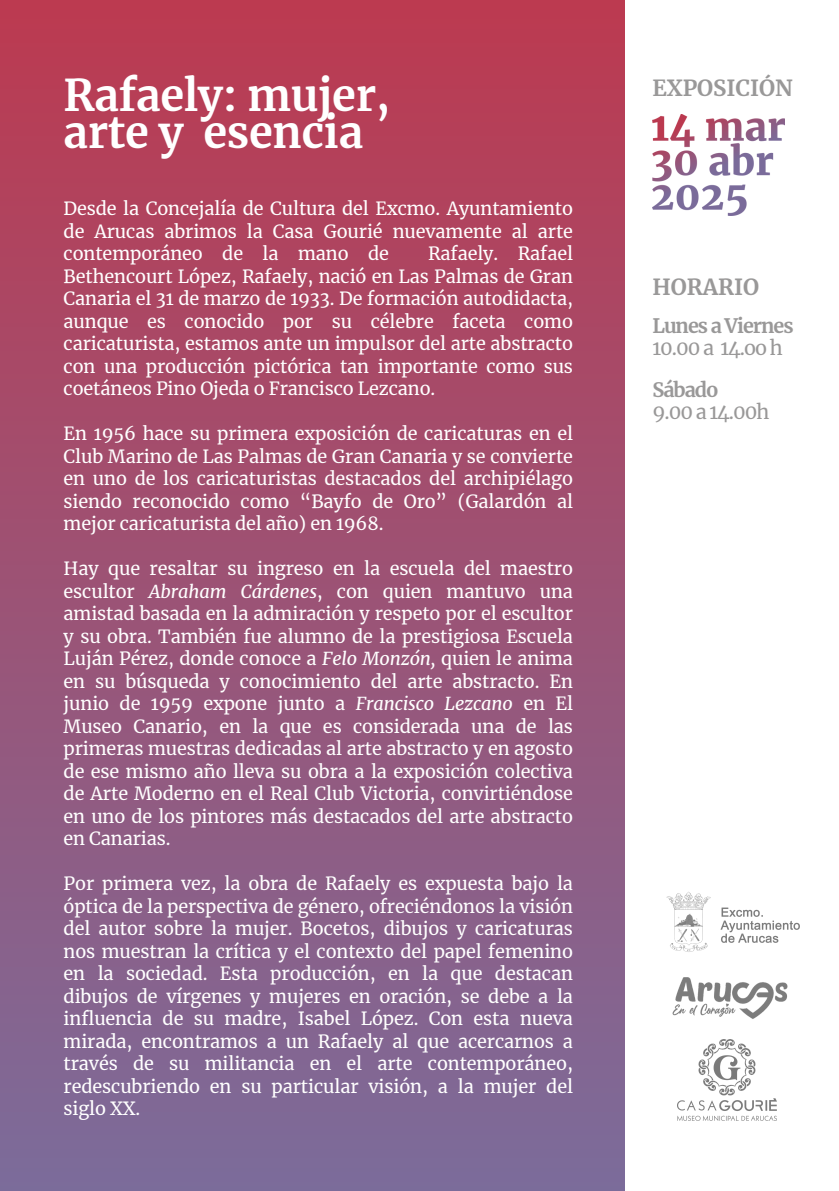
<style>
.page{position:relative;width:839px;height:1191px;background:#fff}
.page>*{position:absolute;margin:0;border:0;box-sizing:border-box;transform-origin:0 0}
.t1{font:700 43.2px/37.2px "Merriweather";letter-spacing:-.005em;color:#fff}
.t2{font:700 22px "Merriweather";color:#999898}
.t3{font:19.8px "Merriweather";letter-spacing:-.05em;color:#999898}
.t4{font:700 19.8px "Merriweather";letter-spacing:-.05em;color:#999898}
.t5{font:18px/22.4px "Merriweather";letter-spacing:-.005em;color:#fff;text-align:justify}
.s1{font-style:italic}
</style>
<div class="page">
<div style="left:0;top:0;width:838px;height:1191px;background:linear-gradient(to bottom,#bc3a50,#7b6c9b)"></div>
<div style="left:625px;top:0;width:213px;height:1191px;background:#fff"></div>
<img style="left:652px;top:115px;width:132px;height:101px">
<img style="left:672px;top:977px;width:116px;height:42px">
<img style="left:666px;top:892px;width:134px;height:60px">
<img style="left:677px;top:1040px;width:99px;height:81px">
<h1 class="t1" style="left:64px;top:77px;width:328px">Rafaely: mujer, arte y esencia</h1>
<p class="t5" style="left:64px;top:198px;width:511px">Desde la Concejalía de Cultura del Excmo. Ayuntamiento de Arucas abrimos la Casa Gourié nuevamente al arte contemporáneo de la mano de</p>
<p class="t5" style="left:64px;top:243px;width:511px;text-indent:364px">Rafaely. Rafael Bethencourt López, Rafaely, nació en Las Palmas de Gran Canaria el 31 de marzo de 1933. De formación autodidacta, aunque es conocido por su célebre faceta como caricaturista, estamos ante un impulsor del arte abstracto con una producción pictórica tan importante como sus coetáneos Pino Ojeda o Francisco Lezcano.</p>
<p class="t5" style="left:64px;top:423px;width:511px">En 1956 hace su primera exposición de caricaturas en el Club Marino de Las Palmas de Gran Canaria y se convierte en uno de los caricaturistas destacados del archipiélago siendo reconocido como “Bayfo de Oro” (Galardón al mejor caricaturista del año) en 1968.</p>
<p class="t5" style="left:64px;top:558px;width:511px">Hay que resaltar su ingreso en la escuela del maestro escultor <span class="s1">Abraham Cárdenes</span>, con quien mantuvo una amistad basada en la admiración y respeto por el escultor y su obra. También fue alumno de la prestigiosa Escuela Luján Pérez, donde conoce a <span class="s1">Felo Monzón,</span> quien le anima en su búsqueda y conocimiento del arte abstracto. En junio de 1959 expone junto a <span class="s1">Francisco Lezcano</span> en El Museo Canario, en la que es considerada una de las primeras muestras dedicadas al arte abstracto y en agosto de ese mismo año lleva su obra a la exposición colectiva de Arte Moderno en el Real Club Victoria, convirtiéndose en uno de los pintores más destacados del arte abstracto en Canarias.</p>
<h2 class="t5" style="left:64px;top:873px;width:511px">Por primera vez, la obra de Rafaely es expuesta bajo la óptica de la perspectiva de género, ofreciéndonos la visión del autor sobre la mujer. Bocetos, dibujos y caricaturas nos muestran la crítica y el contexto del papel femenino en la sociedad. Esta producción, en la que destacan dibujos de vírgenes y mujeres en oración, se debe a la influencia de su madre, Isabel López. Con esta nueva mirada, encontramos a un Rafaely al que acercarnos a través de su militancia en el arte contemporáneo, redescubriendo en su particular visión, a la mujer del siglo XX.</h2>
<p class="t2" style="left:652px;top:74px;width:142px">EXPOSICIÓN</p>
<p class="t2" style="left:652px;top:273px;width:108px">HORARIO</p>
<p class="t4" style="left:652px;top:314px;width:143px">Lunes a Viernes</p>
<h2 class="t3" style="left:652px;top:335px;width:132px">10.00 a 14.oo h</h2>
<p class="t4" style="left:652px;top:378px;width:68px">Sábado</p>
<p class="t3" style="left:652px;top:399px;width:118px">9.00 a 14.00h</p>
</div>
